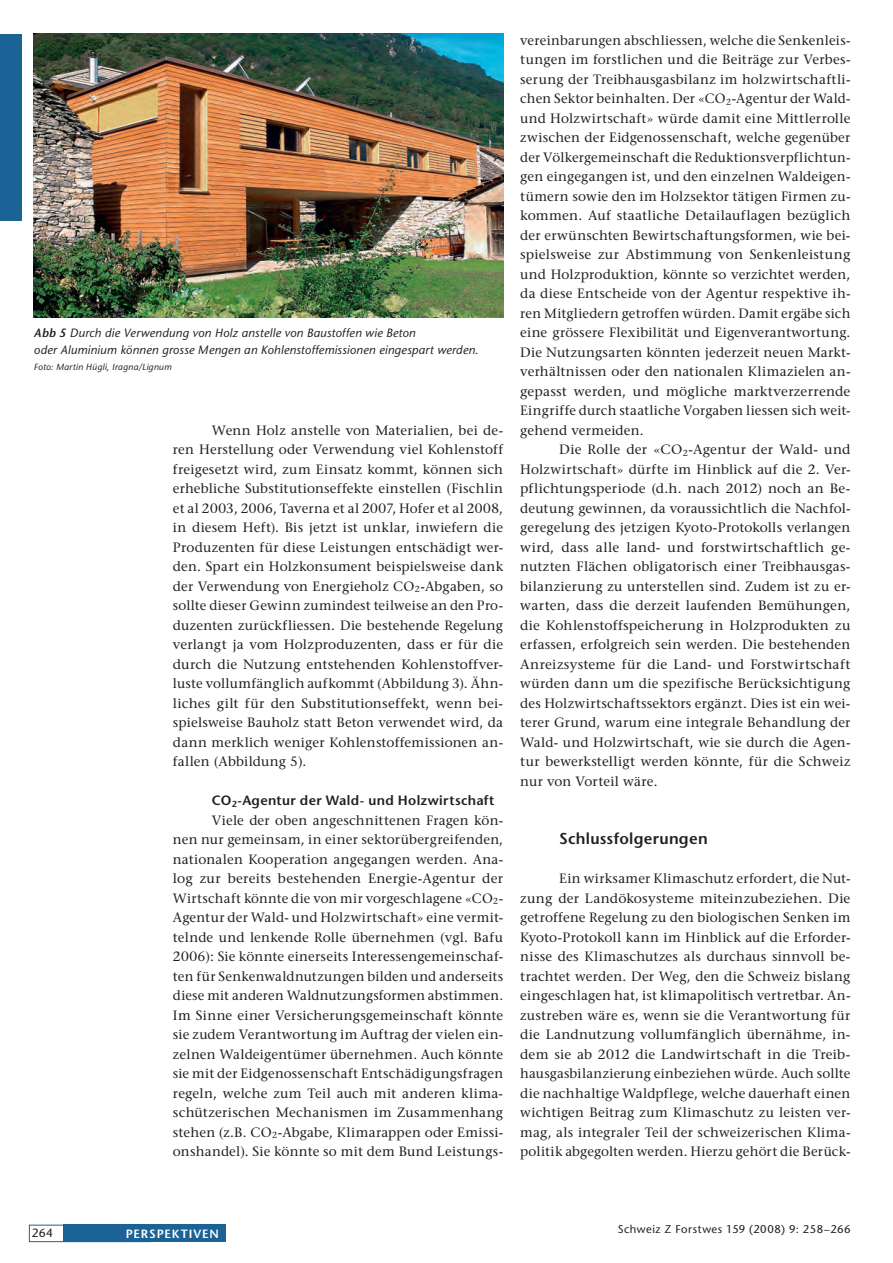
<style>
.page{position:relative;width:893px;height:1263px;background:#fff}
.page>*{position:absolute;margin:0;border:0;box-sizing:border-box;transform-origin:0 0}
.t1{font:600 15.75px "Stone Sans Std";letter-spacing:.015em;color:#231f20}
.t2{font:500 13.5px/19.5px "Stone Serif Std";letter-spacing:.02em;color:#231f20;text-align:justify}
.t3{font:600 13.5px "Stone Sans Std";letter-spacing:.025em;color:#231f20}
.t4{font:italic 500 12px/17.2px "Stone Sans Std";letter-spacing:.015em;color:#231f20}
.t5{font:600 12px "Stone Sans Std";letter-spacing:.07em;color:#fff}
.t6{font:500 12px "Stone Sans Std";color:#231f20}
.t7{font:500 11.25px "Stone Sans Std";letter-spacing:.045em;color:#231f20}
.t8{font:italic 500 9px "Stone Sans Std";letter-spacing:.025em;color:#231f20}
.s1{font-weight:600}
</style>
<div class="page">
<div style="left:29px;top:1225px;width:122px;height:17px;border:1px solid #1b6297"></div>
<div style="left:63px;top:1225px;width:162px;height:17px;background:#1b6297"></div>
<div style="left:0;top:34px;width:21px;height:186px;background:#1b6297"></div>
<img style="left:34px;top:34px;width:469px;height:284px">
<p class="t4" style="left:34px;top:324px;width:446px"><span class="s1">Abb 5</span> Durch die Verwendung von Holz anstelle von Baustoffen wie Beton<br>oder Aluminium können grosse Mengen an Kohlenstoffemissionen eingespart werden.</p>
<p class="t8" style="left:34px;top:362px;width:139px">Foto: Martin Hügli, Iragna/Lignum</p>
<p class="t2" style="left:173px;top:420px;width:332px;text-indent:39px">Wenn Holz anstelle von Materialien, bei de&shy;ren Herstellung oder Verwendung viel Kohlenstoff freigesetzt wird, zum Einsatz kommt, können sich erhebliche Substitutionseffekte einstellen (Fischlin et al 2003, 2006, Taverna et al 2007, Hofer et al 2008, in diesem Heft). Bis jetzt ist unklar, inwiefern die Produzenten für diese Leistungen entschädigt wer&shy;den. Spart ein Holzkonsument beispielsweise dank der Verwendung von Energieholz CO<sub>2</sub>-Abgaben, so sollte dieser Gewinn zumindest teilweise an den Pro&shy;duzenten zurückfliessen. Die bestehende Regelung verlangt ja vom Holzproduzenten, dass er für die durch die Nutzung entstehenden Kohlenstoffver&shy;luste vollumfänglich aufkommt (Abbildung 3). Ähn&shy;liches gilt für den Substitutionseffekt, wenn bei&shy;spielsweise Bauholz statt Beton verwendet wird, da dann merklich weniger Kohlenstoffemissionen an&shy;fallen (Abbildung 5).</p>
<p class="t3" style="left:212px;top:792px;width:284px">CO<sub>2</sub>-Agentur der Wald- und Holzwirtschaft</p>
<p class="t2" style="left:212px;top:810px;width:293px">Viele der oben angeschnittenen Fragen kön-</p>
<p class="t2" style="left:173px;top:830px;width:332px">nen nur gemeinsam, in einer sektorübergreifenden,</p>
<p class="t2" style="left:173px;top:849px;width:332px">nationalen Kooperation angegangen werden. Ana-</p>
<p class="t2" style="left:173px;top:869px;width:332px">log zur bereits bestehenden Energie-Agentur der</p>
<p class="t2" style="left:173px;top:888px;width:332px">Wirtschaft könnte die von mir vorgeschlagene «CO<sub>2</sub>-</p>
<p class="t2" style="left:173px;top:908px;width:332px">Agentur der Wald- und Holzwirtschaft» eine vermit-</p>
<p class="t2" style="left:173px;top:927px;width:332px">telnde und lenkende Rolle übernehmen (vgl. Bafu</p>
<p class="t2" style="left:173px;top:947px;width:332px">2006): Sie könnte einerseits Interessengemeinschaf-</p>
<p class="t2" style="left:173px;top:966px;width:332px">ten für Senkenwaldnutzungen bilden und anderseits</p>
<p class="t2" style="left:173px;top:986px;width:332px">diese mit anderen Waldnutzungsformen abstimmen.</p>
<p class="t2" style="left:173px;top:1005px;width:332px">Im Sinne einer Versicherungsgemeinschaft könnte</p>
<p class="t2" style="left:173px;top:1025px;width:332px">sie zudem Verantwortung im Auftrag der vielen ein-</p>
<p class="t2" style="left:173px;top:1044px;width:332px">zelnen Waldeigentümer übernehmen. Auch könnte</p>
<p class="t2" style="left:173px;top:1064px;width:332px">sie mit der Eidgenossenschaft Entschädigungsfragen</p>
<p class="t2" style="left:173px;top:1083px;width:332px">regeln, welche zum Teil auch mit anderen klima-</p>
<p class="t2" style="left:173px;top:1103px;width:332px">schützerischen Mechanismen im Zusammenhang</p>
<p class="t2" style="left:173px;top:1122px;width:332px">stehen (z.B. CO<sub>2</sub>-Abgabe, Klimarappen oder Emissi-</p>
<p class="t2" style="left:173px;top:1142px;width:332px">onshandel). Sie könnte so mit dem Bund Leistungs-</p>
<p class="t2" style="left:520px;top:30px;width:332px">vereinbarungen abschliessen, welche die Senkenleis-</p>
<p class="t2" style="left:520px;top:50px;width:332px">tungen im forstlichen und die Beiträge zur Verbes-</p>
<p class="t2" style="left:520px;top:69px;width:332px">serung der Treibhausgasbilanz im holzwirtschaftli-</p>
<p class="t2" style="left:520px;top:89px;width:332px">chen Sektor beinhalten. Der «CO<sub>2</sub>-Agentur der Wald-</p>
<p class="t2" style="left:520px;top:108px;width:332px">und Holzwirtschaft» würde damit eine Mittlerrolle</p>
<p class="t2" style="left:520px;top:128px;width:332px">zwischen der Eidgenossenschaft, welche gegenüber</p>
<p class="t2" style="left:520px;top:147px;width:332px">der Völkergemeinschaft die Reduktionsverpflichtun-</p>
<p class="t2" style="left:520px;top:167px;width:332px">gen eingegangen ist, und den einzelnen Waldeigen-</p>
<p class="t2" style="left:520px;top:186px;width:332px">tümern sowie den im Holzsektor tätigen Firmen zu-</p>
<p class="t2" style="left:520px;top:206px;width:332px">kommen. Auf staatliche Detailauflagen bezüglich</p>
<p class="t2" style="left:520px;top:225px;width:332px">der erwünschten Bewirtschaftungsformen, wie bei-</p>
<p class="t2" style="left:520px;top:245px;width:332px">spielsweise zur Abstimmung von Senkenleistung</p>
<p class="t2" style="left:520px;top:264px;width:332px">und Holzproduktion, könnte so verzichtet werden,</p>
<p class="t2" style="left:520px;top:284px;width:332px">da diese Entscheide von der Agentur respektive ih-</p>
<p class="t2" style="left:520px;top:303px;width:332px">ren Mitgliedern getroffen würden. Damit ergäbe sich</p>
<p class="t2" style="left:520px;top:323px;width:332px">eine grössere Flexibilität und Eigenverantwortung.</p>
<p class="t2" style="left:520px;top:342px;width:332px">Die Nutzungsarten könnten jederzeit neuen Markt-</p>
<p class="t2" style="left:520px;top:362px;width:332px">verhältnissen oder den nationalen Klimazielen an-</p>
<p class="t2" style="left:520px;top:381px;width:332px">gepasst werden, und mögliche marktverzerrende</p>
<p class="t2" style="left:520px;top:401px;width:332px">Eingriffe durch staatliche Vorgaben liessen sich weit-</p>
<p class="t2" style="left:520px;top:420px;width:125px">gehend vermeiden.</p>
<p class="t2" style="left:559px;top:440px;width:293px">Die Rolle der «CO<sub>2</sub>-Agentur der Wald- und</p>
<p class="t2" style="left:520px;top:459px;width:332px">Holzwirtschaft» dürfte im Hinblick auf die 2. Ver-</p>
<p class="t2" style="left:520px;top:479px;width:331px">pflichtungsperiode (d.h. nach 2012) noch an Be-</p>
<p class="t2" style="left:520px;top:498px;width:332px">deutung gewinnen, da voraussichtlich die Nachfol-</p>
<p class="t2" style="left:520px;top:518px;width:332px">geregelung des jetzigen Kyoto-Protokolls verlangen</p>
<p class="t2" style="left:520px;top:537px;width:331px">wird, dass alle land- und forstwirtschaftlich ge-</p>
<p class="t2" style="left:520px;top:557px;width:331px">nutzten Flächen obligatorisch einer Treibhausgas-</p>
<p class="t2" style="left:520px;top:576px;width:332px">bilanzierung zu unterstellen sind. Zudem ist zu er-</p>
<p class="t2" style="left:520px;top:596px;width:332px">warten, dass die derzeit laufenden Bemühungen,</p>
<p class="t2" style="left:520px;top:615px;width:332px">die Kohlenstoffspeicherung in Holzprodukten zu</p>
<p class="t2" style="left:520px;top:635px;width:332px">erfassen, erfolgreich sein werden. Die bestehenden</p>
<p class="t2" style="left:520px;top:654px;width:332px">Anreizsysteme für die Land- und Forstwirtschaft</p>
<p class="t2" style="left:520px;top:674px;width:332px">würden dann um die spezifische Berücksichtigung</p>
<p class="t2" style="left:520px;top:693px;width:332px">des Holzwirtschaftssektors ergänzt. Dies ist ein wei-</p>
<p class="t2" style="left:520px;top:713px;width:332px">terer Grund, warum eine integrale Behandlung der</p>
<p class="t2" style="left:520px;top:732px;width:332px">Wald- und Holzwirtschaft, wie sie durch die Agen-</p>
<p class="t2" style="left:520px;top:752px;width:332px">tur bewerkstelligt werden könnte, für die Schweiz</p>
<p class="t2" style="left:520px;top:771px;width:139px">nur von Vorteil wäre.</p>
<p class="t1" style="left:520px;top:829px;width:25px">S</p>
<p class="t1" style="left:568px;top:829px;width:141px">chlussfolgerungen</p>
<p class="t2" style="left:520px;top:869px;width:332px;text-indent:39px">Ein wirksamer Klimaschutz erfordert, die Nut&shy;zung der Landökosysteme miteinzubeziehen. Die getroffene Regelung zu den biologischen Senken im Kyoto-Protokoll kann im Hinblick auf die Erforder&shy;nisse des Klimaschutzes als durchaus sinnvoll be&shy;trachtet werden. Der Weg, den die Schweiz bislang eingeschlagen hat, ist klimapolitisch vertretbar. An&shy;zustreben wäre es, wenn sie die Verantwortung für die Landnutzung vollumfänglich übernähme, in&shy;dem sie ab 2012 die Landwirtschaft in die Treib&shy;hausgasbilanzierung einbeziehen würde. Auch sollte die nachhaltige Waldpflege, welche dauerhaft einen wichtigen Beitrag zum Klimaschutz zu leisten ver&shy;mag, als integraler Teil der schweizerischen Klima&shy;politik abgegolten werden. Hierzu gehört die Berück-</p>
<p class="t6" style="left:32px;top:1226px;width:23px">264</p>
<p class="t5" style="left:126px;top:1226px;width:95px">perspektiven</p>
<p class="t7" style="left:618px;top:1222px;width:234px">Schweiz Z Forstwes 159 (2008) 9: 258–266</p>
</div>
